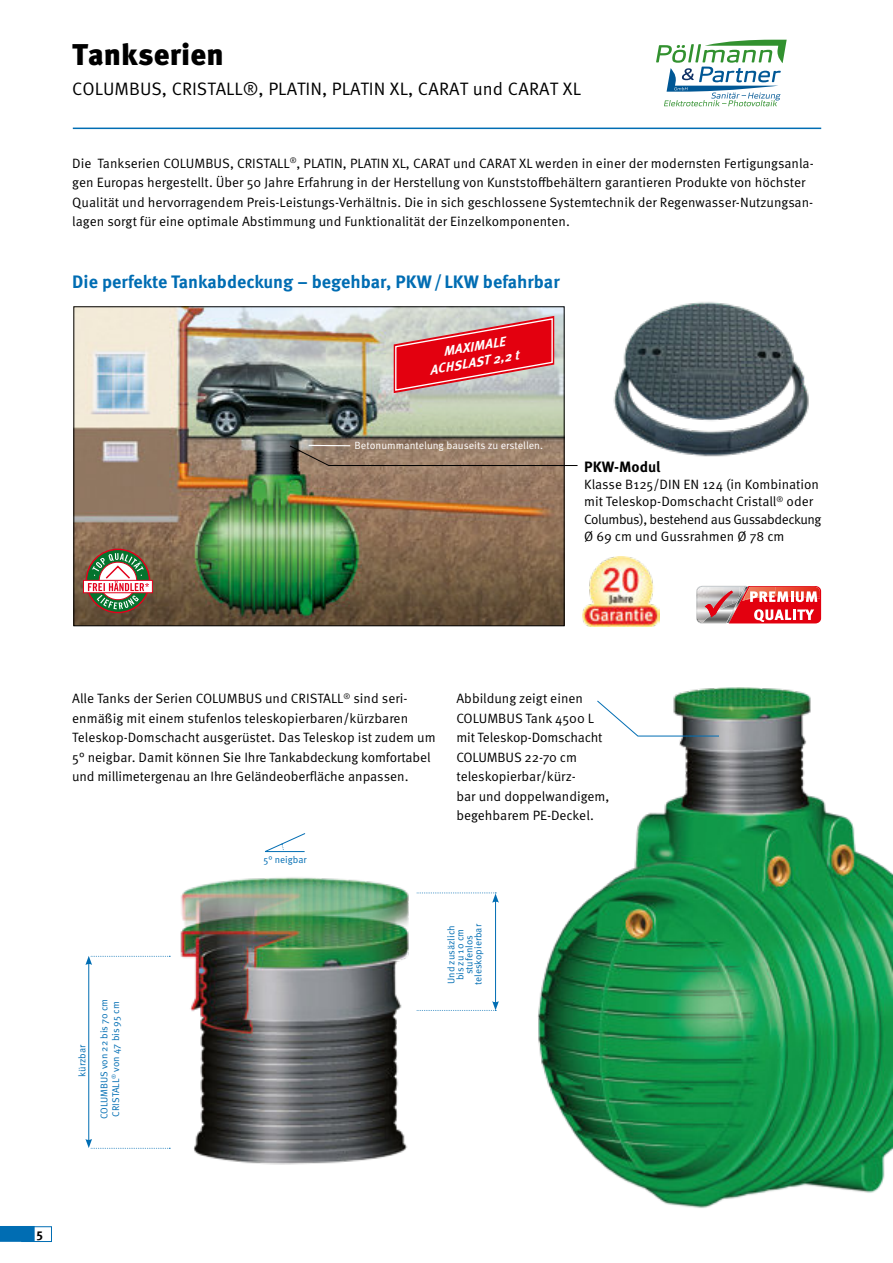
<style>
.page{position:relative;width:893px;height:1263px;background:#fff}
.page>*{position:absolute;margin:0;border:0;box-sizing:border-box;transform-origin:0 0}
.t1{font:900 30px "Meta Pro";color:#000}
.t2{font:18px "Meta Pro";color:#000}
.t3{font:700 18px "Meta Pro";color:#006db3}
.t4{font:700 15px "Meta Pro";color:#000}
.t5{font:13.5px/19.5px "Meta Pro";color:#000}
.t6{font:italic 700 13.2px/15.9px "Meta Pro";color:#fff;text-align:center}
.t7{font:700 12.75px "Meta Pro";color:#000}
.t8{font:10.5px "Meta Pro";color:#fff}
.t9{font:9.75px/9px "Meta Pro";color:#006db3}
</style>
<div class="page">
<hr style="left:73px;top:128px;width:748px;height:1px;background:#006db3">
<div style="left:21px;top:1226px;width:31px;height:16px;border:1px solid #006db3"></div>
<svg style="left:0;top:1226px;width:34px;height:15px"></svg>
<svg style="left:265px;top:833px;width:41px;height:19px"></svg>
<hr style="left:88px;top:962px;width:1px;height:179px;background:#006db3">
<svg style="left:85px;top:956px;width:74px;height:9px"></svg>
<svg style="left:85px;top:1139px;width:74px;height:10px"></svg>
<img style="left:159px;top:877px;width:258px;height:288px">
<img style="left:538px;top:687px;width:355px;height:521px">
<svg style="left:596px;top:700px;width:124px;height:37px"></svg>
<img style="left:75px;top:308px;width:488px;height:316px">
<div style="left:73px;top:306px;width:492px;height:320px;border:1px solid #000"></div>
<img style="left:613px;top:302px;width:196px;height:155px">
<svg style="left:696px;top:586px;width:125px;height:38px;background:#dc6e72"></svg>
<svg style="left:86px;top:549px;width:64px;height:63px"></svg>
<div style="left:86px;top:549px;width:64px;height:64px;border:1px solid #e3001c;border-radius:50%"></div>
<svg style="left:83px;top:580px;width:70px;height:13px"></svg>
<svg style="left:88px;top:553px;width:61px;height:56px"></svg>
<svg style="left:289px;top:445px;width:289px;height:21px;background:#967f6c"></svg>
<svg style="left:390px;top:313px;width:167px;height:83px;background:#d66268"></svg>
<hr style="left:495px;top:900px;width:1px;height:103px;background:#006db3">
<svg style="left:417px;top:892px;width:82px;height:11px"></svg>
<svg style="left:417px;top:1001px;width:82px;height:10px"></svg>
<img style="left:583px;top:556px;width:76px;height:70px">
<svg style="left:656px;top:40px;width:131px;height:66px"></svg>
<h1 class="t1" style="left:72px;top:43px;width:153px">Tankserien</h1>
<h2 class="t2" style="left:72px;top:82px;width:510px">COLUMBUS, CRISTALL®, PLATIN, PLATIN XL, CARAT und CARAT XL</h2>
<p class="t5" style="left:72px;top:154px;width:743px">Die Tankserien COLUMBUS, CRISTALL<sup>®</sup>, PLATIN, PLATIN XL, CARAT und CARAT XL werden in einer der modernsten Fertigungsanla&shy;gen Europas hergestellt. Über 50 Jahre Erfahrung in der Herstellung von Kunststoffbehältern garantieren Produkte von höchster Qualität und hervorragendem Preis-Leistungs-Verhältnis. Die in sich geschlossene Systemtechnik der Regenwasser-Nutzungsan&shy;lagen sorgt für eine optimale Abstimmung und Funktionalität der Einzelkomponenten.</p>
<h2 class="t3" style="left:72px;top:274px;width:489px">Die perfekte Tankabdeckung – begehbar, PKW/ LKW befahrbar</h2>
<p class="t6" style="left:425px;top:348px;width:92px;rotate:-10deg">MAXIMALE<br>ACHSLAST 2,2 t</p>
<p class="t8" style="left:355px;top:441px;width:190px">Betonummantelung bauseits zu erstellen.</p>
<p class="t4" style="left:584px;top:460px;width:78px">PKW-Modul</p>
<p class="t5" style="left:584px;top:477px;width:239px;line-height:17.2px">Klasse B125/DIN EN 124 (in Kombination mit Teleskop-Domschacht Cristall<sup>®</sup> oder Columbus), bestehend aus Gussabdeckung Ø 69 cm und Gussrahmen Ø 78 cm</p>
<p class="t5" style="left:72px;top:690px;width:365px">Alle Tanks der Serien COLUMBUS und CRISTALL<sup>®</sup> sind seri&shy;enmäßig mit einem stufenlos teleskopierbaren/kürzbaren Teleskop-Domschacht ausgerüstet. Das Teleskop ist zudem um 5° neigbar. Damit können Sie Ihre Tankabdeckung komfortabel und millimetergenau an Ihre Geländeoberfläche anpassen.</p>
<p class="t9" style="left:264px;top:855px;width:45px">5° neigbar</p>
<p class="t5" style="left:456px;top:690px;width:155px">Abbildung zeigt einen<br>COLUMBUS Tank 4500 L mit Teleskop-Domschacht<br>COLUMBUS 22-70 cm teleskopierbar/kürz-<br>bar und doppelwandigem, begehbarem PE-Deckel.</p>
<p class="t9" style="left:79px;top:1076px;width:34px;rotate:-90deg">kürzbar</p>
<p class="t9" style="left:99px;top:1119px;width:122px;line-height:11.7px;rotate:-90deg">COLUMBUS von 22 bis 70 cm<br>CRISTALL<sup>®</sup> von 47 bis 95 cm</p>
<p class="t9" style="left:447px;top:985px;width:63px;text-align:center;rotate:-90deg">Und zusäzlich bis zu 10 cm stufenlos teleskopierbar</p>
<p class="t7" style="left:37px;top:1229px;width:8px">5</p>
</div>
